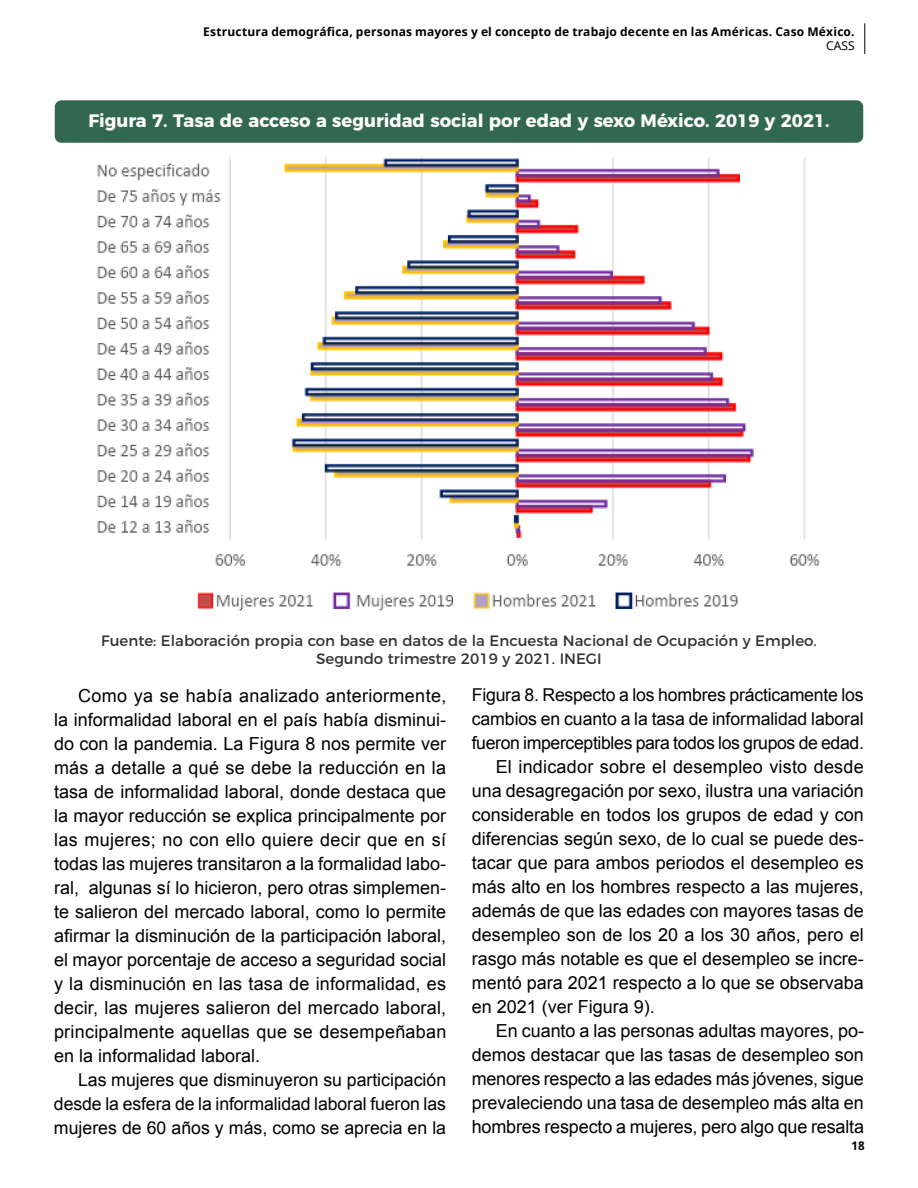
<style>
.page{position:relative;width:918px;height:1188px;background:#fff}
.page>*{position:absolute;margin:0;border:0;box-sizing:border-box;transform-origin:0 0}
.t1{font:18px/24px "Arial";color:#000;text-align:justify}
.t2{font:700 18px "Montserrat";color:#fff}
.t3{font:17.7px/24px "Arial";letter-spacing:-.005em;color:#000;text-align:justify}
.t4{font:15px/18px "Montserrat";color:#333;text-align:center}
.t5{font:700 12px "Noto Sans";letter-spacing:.015em;color:#000}
.t6{font:12px "Noto Sans";color:#000}
</style>
<div class="page">
<hr style="left:864px;top:24px;width:1px;height:30px;background:#000">
<img style="left:97px;top:157px;width:723px;height:454px">
<div style="left:55px;top:100px;width:808px;height:43px;background:#336850;border-radius:7px"></div>
<p class="t5" style="left:203px;top:23px;width:653px">Estructura demográfica, personas mayores y el concepto de trabajo decente en las Américas. Caso México.</p>
<p class="t6" style="left:826px;top:38px;width:30px">CASS</p>
<p class="t2" style="left:88px;top:106px;width:743px">Figura 7. Tasa de acceso a seguridad social por edad y sexo México. 2019 y 2021.</p>
<p class="t4" style="left:101px;top:630px;width:717px">Fuente: Elaboración propia con base en datos de la Encuesta Nacional de Ocupación y Empleo.<br>Segundo trimestre 2019 y 2021. INEGI</p>
<p class="t3" style="left:472px;top:683px;width:394px">Figura 8. Respecto a los hombres prácticamente los cambios en cuanto a la tasa de informalidad laboral fueron imperceptibles para todos los grupos de edad.</p>
<p class="t1" style="left:472px;top:755px;width:394px;text-indent:24px">El indicador sobre el desempleo visto desde una desagregación por sexo, ilustra una variación considerable en todos los grupos de edad y con diferencias según sexo, de lo cual se puede des&shy;tacar que para ambos periodos el desempleo es más alto en los hombres respecto a las mujeres, además de que las edades con mayores tasas de desempleo son de los 20 a los 30 años, pero el rasgo más notable es que el desempleo se incre&shy;mentó para 2021 respecto a lo que se observaba en 2021 (ver Figura 9).</p>
<p class="t1" style="left:472px;top:1019px;width:394px;text-indent:24px">En cuanto a las personas adultas mayores, po&shy;demos destacar que las tasas de desempleo son menores respecto a las edades más jóvenes, sigue prevaleciendo una tasa de desempleo más alta en hombres respecto a mujeres, pero algo que resalta</p>
<p class="t1" style="left:54px;top:684px;width:394px;text-indent:24px">Como ya se había analizado anteriormente, la informalidad laboral en el país había disminui&shy;do con la pandemia. La Figura 8 nos permite ver más a detalle a qué se debe la reducción en la tasa de informalidad laboral, donde destaca que la mayor reducción se explica principalmente por las mujeres; no con ello quiere decir que en sí todas las mujeres transitaron a la formalidad labo&shy;ral, algunas sí lo hicieron, pero otras simplemen&shy;te salieron del mercado laboral, como lo permite afirmar la disminución de la participación laboral, el mayor porcentaje de acceso a seguridad social y la disminución en las tasa de informalidad, es decir, las mujeres salieron del mercado laboral, principalmente aquellas que se desempeñaban en la informalidad laboral.</p>
<p class="t3" style="left:54px;top:1068px;width:394px;text-indent:24px">Las mujeres que disminuyeron su participación desde la esfera de la informalidad laboral fueron las mujeres de 60 años y más, como se aprecia en la</p>
<p class="t5" style="left:851px;top:1137px;width:15px">18</p>
</div>
